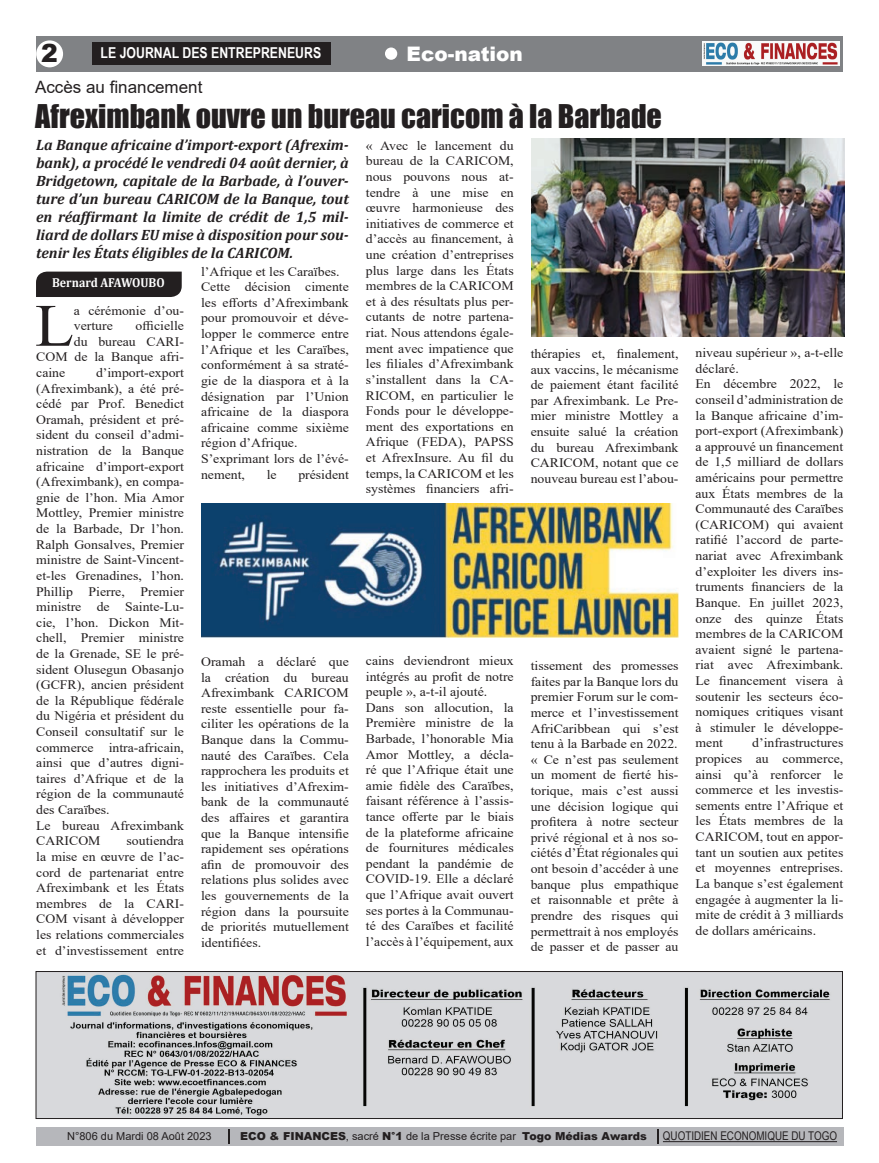
<style>
.page{position:relative;width:879px;height:1163px;background:#fff}
.page>*{position:absolute;margin:0;border:0;box-sizing:border-box;transform-origin:0 0}
.t1{font:60.1px "Times New Roman";color:#231f20;scale:1.06 1}
.t2{font:30px "Impact";color:#231f20}
.t3{font:900 25px "Arial";color:#231f20}
.t4{font:900 20px "Arial";color:#fff}
.t5{font:17px "Arial";color:#231f20}
.t6{font:italic 700 15px/18px "Cambria";color:#231f20;text-align:justify}
.t7{font:700 15px "Arial Narrow";color:#fff}
.t8{font:13px/15.6px "Times New Roman";color:#231f20;text-align:justify;scale:1.06 1}
.t9{font:700 13px "Cambria";color:#fff;scale:.92 1}
.t10{font:12px "Arial Narrow";color:#231f20}
.t11{font:900 11px "Arial";color:#231f20}
.t12{font:11px "Arial";color:#231f20}
.s1{font-weight:400}
</style>
<div class="page">
<div style="left:36px;top:36px;width:807px;height:36px;background:#808285"></div>
<div style="left:93px;top:42px;width:238px;height:22px;background:#231f20"></div>
<div style="left:36px;top:40px;width:27px;height:27px;background:#fff;border-radius:50%"></div>
<img style="left:702px;top:42px;width:137px;height:24px">
<div style="left:36px;top:1127px;width:807px;height:18px;background:#b6b7bb"></div>
<hr style="left:663px;top:1140px;width:174px;height:1px;background:#231f20">
<svg style="left:228px;top:1129px;width:2px;height:14px"></svg>
<svg style="left:657px;top:1129px;width:2px;height:14px"></svg>
<div style="left:385px;top:47px;width:12px;height:13px;background:#fff;border-radius:50%"></div>
<img style="left:38px;top:972px;width:803px;height:144px">
<div style="left:36px;top:970px;width:807px;height:148px;border:1px solid #231f20"></div>
<div style="left:36px;top:271px;width:146px;height:26px;background:#231f20"></div>
<img style="left:531px;top:138px;width:313px;height:199px">
<img style="left:201px;top:503px;width:477px;height:134px">
<h3 class="t3" style="left:41px;top:34px;width:18px">2</h3>
<p class="t7" style="left:101px;top:41px;width:222px">LE JOURNAL DES ENTREPRENEURS</p>
<h3 class="t5" style="left:35px;top:76px;width:169px">Accès au financement</h3>
<h3 class="t4" style="left:407px;top:39px;width:118px">Eco-nation</h3>
<h2 class="t2" style="left:35px;top:93px;width:628px">Afreximbank ouvre un bureau caricom à la Barbade</h2>
<p class="t6" style="left:36px;top:135px;width:314px">La Banque africaine d’import-export (Afrexim&shy;bank), a procédé le vendredi 04 août dernier, à Bridgetown, capitale de la Barbade, à l’ouver&shy;ture d’un bureau CARICOM de la Banque, tout en réaffirmant la limite de crédit de 1,5 mil&shy;liard de dollars EU mise à disposition pour sou&shy;tenir les États éligibles de la CARICOM.</p>
<p class="t9" style="left:52px;top:273px;width:124px">Bernard AFAWOUBO</p>
<p class="t8" style="left:201px;top:263px;width:141px;text-align:left">l’Afrique et les Caraïbes.<br>Cette décision cimente les efforts d’Afreximbank pour promouvoir et déve&shy;lopper le commerce entre l’Afrique et les Caraïbes, conformément à sa straté&shy;gie de la diaspora et à la désignation par l’Union africaine de la diaspora africaine comme sixième région d’Afrique.<br>S’exprimant lors de l’évé&shy;nement,</p>
<h1 class="t1" style="left:35px;top:283px;width:38px">L</h1>
<p class="t8" style="left:74px;top:302px;width:105px">a cérémonie d’ou&shy;verture</p>
<p class="t8" style="left:136px;top:317px;width:47px">officielle</p>
<p class="t8" style="left:74px;top:333px;width:105px">du bureau CARI-</p>
<p class="t8" style="left:36px;top:349px;width:141px">COM de la Banque afri-</p>
<p class="t8" style="left:36px;top:364px;width:29px">caine</p>
<p class="t8" style="left:36px;top:364px;width:141px;text-align:left;text-indent:60px">d’import-export (Afreximbank), a été pré&shy;cédé par Prof. Benedict<br>Oramah, président et pré&shy;sident du conseil d’admi&shy;nistration de la Banque africaine d’import-export (Afreximbank), en compa&shy;gnie de l’hon. Mia Amor<br>Mottley, Premier ministre de la Barbade, Dr l’hon.<br>Ralph Gonsalves, Premier ministre de Saint-Vincent&shy;et-les Grenadines, l’hon.<br>Phillip Pierre, Premier ministre de Sainte-Lu&shy;cie, l’hon. Dickon Mit&shy;chell, Premier ministre de la Grenade, SE le pré&shy;sident Olusegun Obasanjo (GCFR), ancien président de la République fédérale du Nigéria et président du<br>Conseil consultatif sur le commerce intra-africain, ainsi que d’autres digni&shy;taires d’Afrique et de la région de la communauté des Caraïbes.<br>Le bureau Afreximbank<br>CARICOM</p>
<p class="t8" style="left:267px;top:466px;width:11px">le</p>
<p class="t8" style="left:298px;top:466px;width:49px">président</p>
<p class="t8" style="left:201px;top:653px;width:141px">Oramah a déclaré que la création du bureau Afreximbank CARICOM reste essentielle pour fa&shy;ciliter les opérations de la Banque dans la Commu&shy;nauté des Caraïbes. Cela rapprochera les produits et les initiatives d’Afrexim&shy;bank de la communauté des affaires et garantira que la Banque intensifie rapidement ses opérations afin de promouvoir des relations plus solides avec les gouvernements de la région dans la poursuite de priorités mutuellement identifiées.</p>
<p class="t8" style="left:36px;top:832px;width:141px;text-indent:90px">soutiendra la mise en œuvre de l’ac&shy;cord de partenariat entre Afreximbank et les États membres de la CARI-COM visant à développer les relations commerciales et d’investissement entre</p>
<p class="t8" style="left:366px;top:137px;width:141px">« Avec le lancement du bureau de la CARICOM, nous pouvons nous at&shy;tendre à une mise en œuvre harmonieuse des initiatives de commerce et d’accès au financement, à une création d’entreprises plus large dans les États membres de la CARICOM et à des résultats plus per&shy;cutants de notre partena&shy;riat. Nous attendons égale&shy;ment avec impatience que les filiales d’Afreximbank s’installent dans la CA-RICOM, en particulier le Fonds pour le développe&shy;ment des exportations en Afrique (FEDA), PAPSS et AfrexInsure. Au fil du temps, la CARICOM et les systèmes financiers afri-</p>
<p class="t8" style="left:366px;top:652px;width:141px;text-align:left">cains deviendront mieux intégrés au profit de notre peuple », a-t-il ajouté.<br>Dans son allocution, la<br>Première ministre de la<br>Barbade, l’honorable Mia<br>Amor Mottley, a décla&shy;ré que l’Afrique était une amie fidèle des Caraïbes, faisant référence à l’assis&shy;tance offerte par le biais de la plateforme africaine de fournitures médicales pendant la pandémie de<br>COVID-19. Elle a déclaré que l’Afrique avait ouvert ses portes à la Communau&shy;té des Caraïbes et facilité l’accès à l’équipement, aux</p>
<p class="t8" style="left:531px;top:345px;width:141px">thérapies et, finalement, aux vaccins, le mécanisme de paiement étant facilité par Afreximbank. Le Pre&shy;mier ministre Mottley a ensuite salué la création du bureau Afreximbank CARICOM, notant que ce nouveau bureau est l’abou-</p>
<p class="t8" style="left:531px;top:657px;width:141px">tissement des promesses faites par la Banque lors du premier Forum sur le com&shy;merce et l’investissement AfriCaribbean qui s’est tenu à la Barbade en 2022. « Ce n’est pas seulement un moment de fierté his&shy;torique, mais c’est aussi une décision logique qui profitera à notre secteur privé régional et à nos so&shy;ciétés d’État régionales qui ont besoin d’accéder à une banque plus empathique et raisonnable et prête à prendre des risques qui permettrait à nos employés de passer et de passer au</p>
<p class="t8" style="left:695px;top:344px;width:141px;text-align:left">niveau supérieur », a-t-elle déclaré.<br>En décembre 2022, le conseil d’administration de la Banque africaine d’im&shy;port-export (Afreximbank) a approuvé un financement de 1,5 milliard de dollars américains pour permettre aux États membres de la<br>Communauté des Caraïbes (CARICOM) qui avaient ratifié l’accord de parte&shy;nariat avec Afreximbank d’exploiter les divers ins&shy;truments financiers de la<br>Banque. En juillet 2023, onze des quinze États membres de la CARICOM avaient signé le partena&shy;riat avec Afreximbank.<br>Le financement visera à soutenir les secteurs éco&shy;nomiques critiques visant à stimuler le développe&shy;ment</p>
<p class="t8" style="left:695px;top:734px;width:141px;text-indent:57px">d’infrastructures propices au commerce, ainsi qu’à renforcer le commerce et les investis&shy;sements entre l’Afrique et les États membres de la CARICOM, tout en appor&shy;tant un soutien aux petites et moyennes entreprises.<br>La banque s’est également engagée à augmenter la li&shy;mite de crédit à 3 milliards de dollars américains.</p>
<p class="t12" style="left:67px;top:1128px;width:146px">N°806 du Mardi 08 Août 2023</p>
<p class="t11" style="left:240px;top:1128px;width:408px">ECO &amp; FINANCES<span class="s1">, sacré</span> N°1 <span class="s1">de la Presse écrite par</span> Togo Médias Awards</p>
<p class="t10" style="left:663px;top:1127px;width:176px">QUOTIDIEN ECONOMIQUE DU TOGO</p>
</div>
